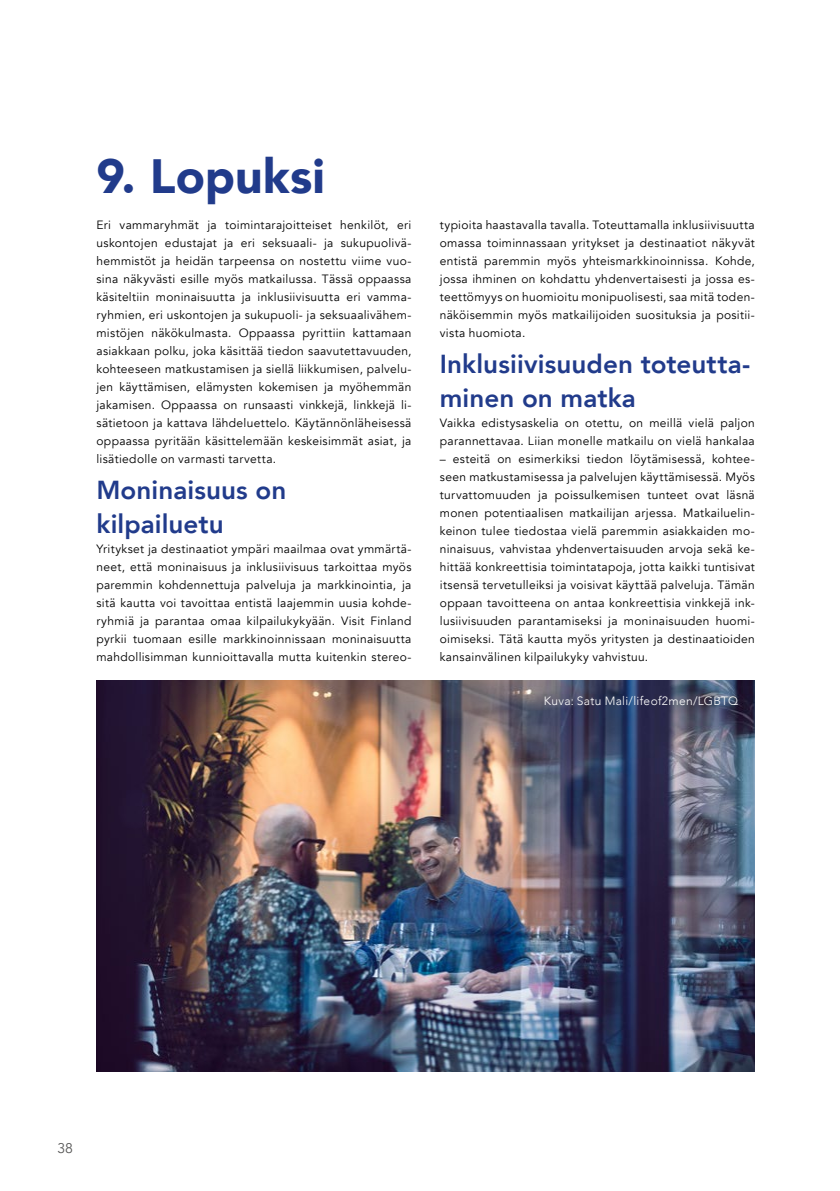
<style>
.page{position:relative;width:840px;height:1191px;background:#fff}
.page>*{position:absolute;margin:0;border:0;box-sizing:border-box;transform-origin:0 0}
.t1{font:900 48px "Avenir";letter-spacing:.005em;color:#213b8b}
.t2{font:800 26px/34px "Avenir";letter-spacing:.005em;color:#213b8b}
.t3{font:14px "Avenir";color:#575756}
.Body_copy{font:12px/18px "Avenir";letter-spacing:.025em;color:#000;text-align:justify}
.t4{font:300 12px "Avenir";letter-spacing:.025em;color:#fff}
</style>
<div class="page">
<img style="left:96px;top:680px;width:658px;height:391px">
<h1 class="t1" style="left:96px;top:135px;width:230px">9. Lopuksi</h1>
<p class="Body_copy" style="left:96px;top:216px;width:316px">Eri vammaryhmät ja toimintarajoitteiset henkilöt, eri uskontojen edustajat ja eri seksuaali- ja sukupuolivä&shy;hemmistöt ja heidän tarpeensa on nostettu viime vuo&shy;sina näkyvästi esille myös matkailussa. Tässä oppaassa käsiteltiin moninaisuutta ja inklusiivisuutta eri vamma&shy;ryhmien, eri uskontojen ja sukupuoli- ja seksuaalivähem&shy;mistöjen näkökulmasta. Oppaassa pyrittiin kattamaan asiakkaan polku, joka käsittää tiedon saavutettavuuden, kohteeseen matkustamisen ja siellä liikkumisen, palvelu&shy;jen käyttämisen, elämysten kokemisen ja myöhemmän jakamisen. Oppaassa on runsaasti vinkkejä, linkkejä li&shy;sätietoon ja kattava lähdeluettelo. Käytännönläheisessä oppaassa pyritään käsittelemään keskeisimmät asiat, ja lisätiedolle on varmasti tarvetta.</p>
<h2 class="t2" style="left:96px;top:473px;width:191px">Moninaisuus on kilpailuetu</h2>
<p class="Body_copy" style="left:96px;top:540px;width:316px">Yritykset ja destinaatiot ympäri maailmaa ovat ymmärtä&shy;neet, että moninaisuus ja inklusiivisuus tarkoittaa myös paremmin kohdennettuja palveluja ja markkinointia, ja sitä kautta voi tavoittaa entistä laajemmin uusia kohde&shy;ryhmiä ja parantaa omaa kilpailukykyään. Visit Finland pyrkii tuomaan esille markkinoinnissaan moninaisuutta mahdollisimman kunnioittavalla mutta kuitenkin stereo-</p>
<p class="Body_copy" style="left:439px;top:216px;width:316px">typioita haastavalla tavalla. Toteuttamalla inklusiivisuutta omassa toiminnassaan yritykset ja destinaatiot näkyvät entistä paremmin myös yhteismarkkinoinnissa. Kohde, jossa ihminen on kohdattu yhdenvertaisesti ja jossa es&shy;teettömyys on huomioitu monipuolisesti, saa mitä toden&shy;näköisemmin myös matkailijoiden suosituksia ja positii&shy;vista huomiota.</p>
<h2 class="t2" style="left:439px;top:347px;width:312px">Inklusiivisuuden toteutta&shy;minen on matka</h2>
<p class="Body_copy" style="left:439px;top:414px;width:316px">Vaikka edistysaskelia on otettu, on meillä vielä paljon parannettavaa. Liian monelle matkailu on vielä hankalaa</p>
<p class="Body_copy" style="left:439px;top:450px;width:316px">– esteitä on esimerkiksi tiedon löytämisessä, kohtee&shy;seen matkustamisessa ja palvelujen käyttämisessä. Myös turvattomuuden ja poissulkemisen tunteet ovat läsnä monen potentiaalisen matkailijan arjessa. Matkailuelin&shy;keinon tulee tiedostaa vielä paremmin asiakkaiden mo&shy;ninaisuus, vahvistaa yhdenvertaisuuden arvoja sekä ke&shy;hittää konkreettisia toimintatapoja, jotta kaikki tuntisivat itsensä tervetulleiksi ja voisivat käyttää palveluja. Tämän oppaan tavoitteena on antaa konkreettisia vinkkejä ink&shy;lusiivisuuden parantamiseksi ja moninaisuuden huomi&shy;oimiseksi. Tätä kautta myös yritysten ja destinaatioiden kansainvälinen kilpailukyky vahvistuu.</p>
<p class="t4" style="left:543px;top:694px;width:196px">Kuva: Satu Mali/lifeof2men/LGBTQ</p>
<p class="t3" style="left:57px;top:1139px;width:17px">38</p>
</div>
